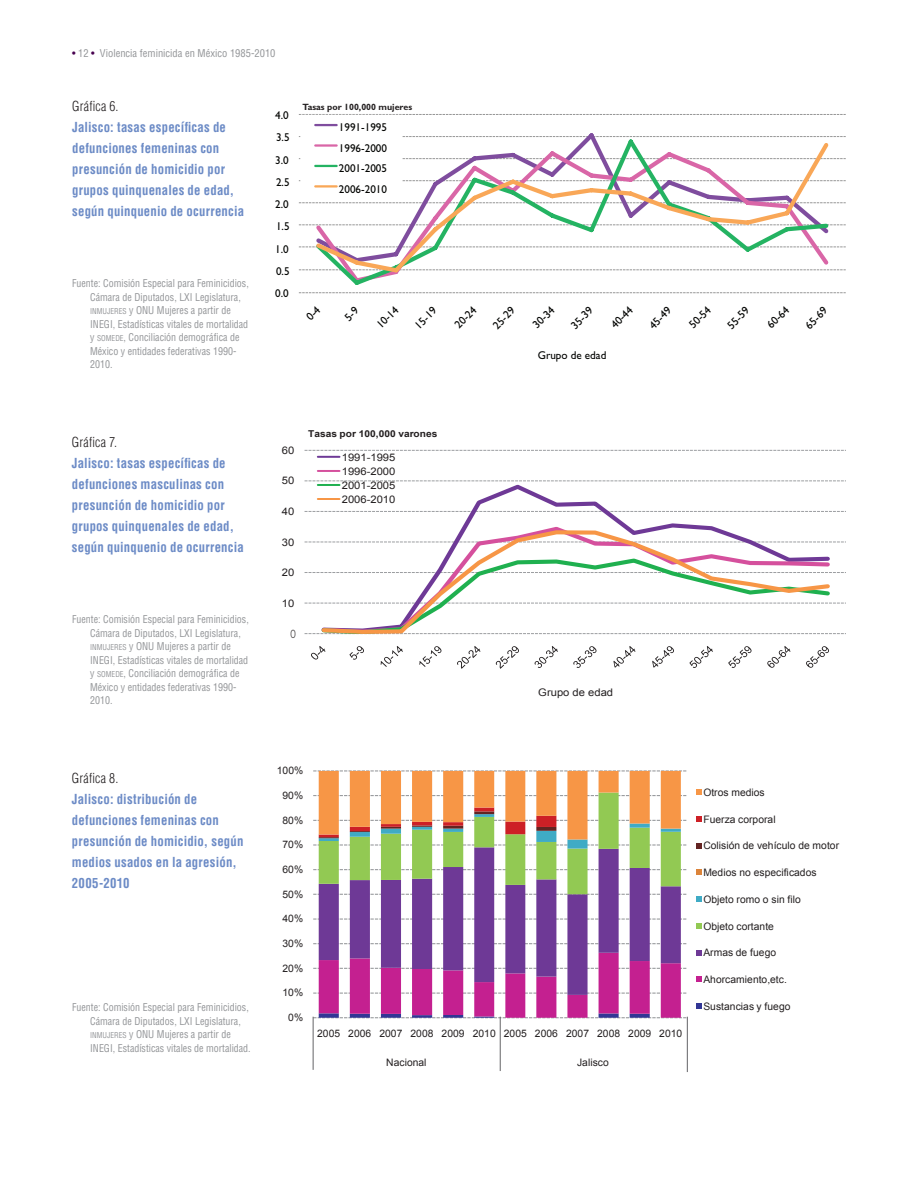
<style>
.page{position:relative;width:918px;height:1188px;background:#fff}
.page>*{position:absolute;margin:0;border:0;box-sizing:border-box;transform-origin:0 0}
.t1{font:700 condensed 13.5px/21px "Helvetica";letter-spacing:.015em;color:#6c8bc6;scale:.95 1}
.t2{font:300 condensed 13.5px "Helvetica";letter-spacing:.02em;color:#231f20}
.t3{font:300 12px "Gill Sans";color:#231f20;scale:.9 1}
.t4{font:11.4px/20.4px "Gill Sans";color:#040503;text-align:justify}
.t5{font:11.25px "Gill Sans";color:#040503}
.t6{font:condensed 10.5px/13.5px "Helvetica";color:#939598;scale:.95 1}
.t7{font:10.5px/14.1px "Arial";letter-spacing:-.005em;color:#231f20;text-align:justify;scale:1.07 1}
.t8{font:condensed 10.5px "Helvetica";color:#939598}
.t9{font:10.35px "Arial";letter-spacing:.005em;color:#231f20}
.t10{font:700 9.45px "Arial";letter-spacing:.005em;color:#231f20;scale:1.07 1}
.t11{font:700 9.15px "Gill Sans";color:#231f20}
.s1{color:#47004f}
.s2{font-size:7.8px}
</style>
<div class="page">
<svg style="left:313px;top:953px;width:373px;height:65px"></svg>
<svg style="left:319px;top:895px;width:362px;height:100px"></svg>
<svg style="left:313px;top:770px;width:373px;height:125px"></svg>
<svg style="left:696px;top:790px;width:5px;height:5px"></svg>
<svg style="left:696px;top:816px;width:5px;height:6px"></svg>
<svg style="left:696px;top:843px;width:5px;height:5px"></svg>
<svg style="left:696px;top:870px;width:5px;height:5px"></svg>
<svg style="left:696px;top:897px;width:5px;height:5px"></svg>
<svg style="left:696px;top:923px;width:5px;height:6px"></svg>
<svg style="left:696px;top:950px;width:5px;height:5px"></svg>
<svg style="left:696px;top:977px;width:5px;height:5px"></svg>
<svg style="left:696px;top:1004px;width:5px;height:5px"></svg>
<svg style="left:305px;top:542px;width:541px;height:1px"></svg>
<svg style="left:305px;top:511px;width:541px;height:1px"></svg>
<svg style="left:305px;top:480px;width:541px;height:1px"></svg>
<svg style="left:305px;top:450px;width:541px;height:1px"></svg>
<svg style="left:319px;top:484px;width:513px;height:151px"></svg>
<svg style="left:319px;top:525px;width:513px;height:3px"></svg>
<svg style="left:319px;top:528px;width:514px;height:106px"></svg>
<svg style="left:311px;top:646px;width:15px;height:14px"></svg>
<svg style="left:349px;top:646px;width:15px;height:14px"></svg>
<svg style="left:380px;top:646px;width:23px;height:21px"></svg>
<svg style="left:419px;top:646px;width:23px;height:21px"></svg>
<svg style="left:457px;top:646px;width:24px;height:23px"></svg>
<svg style="left:496px;top:646px;width:23px;height:23px"></svg>
<svg style="left:535px;top:646px;width:23px;height:22px"></svg>
<svg style="left:573px;top:646px;width:24px;height:22px"></svg>
<svg style="left:613px;top:646px;width:23px;height:22px"></svg>
<svg style="left:652px;top:646px;width:22px;height:22px"></svg>
<svg style="left:689px;top:646px;width:24px;height:22px"></svg>
<svg style="left:728px;top:646px;width:24px;height:22px"></svg>
<svg style="left:767px;top:646px;width:24px;height:22px"></svg>
<svg style="left:806px;top:646px;width:23px;height:22px"></svg>
<hr style="left:318px;top:456px;width:21px;height:2px;background:#6e3996">
<hr style="left:318px;top:470px;width:21px;height:2px;background:#d5509d">
<hr style="left:318px;top:484px;width:21px;height:2px;background:#1fb04f">
<hr style="left:318px;top:498px;width:21px;height:2px;background:#f79646">
<svg style="left:299px;top:292px;width:547px;height:1px"></svg>
<svg style="left:299px;top:269px;width:547px;height:1px"></svg>
<svg style="left:299px;top:246px;width:547px;height:1px"></svg>
<svg style="left:299px;top:224px;width:547px;height:1px"></svg>
<svg style="left:299px;top:202px;width:547px;height:1px"></svg>
<svg style="left:299px;top:180px;width:547px;height:1px"></svg>
<svg style="left:299px;top:158px;width:547px;height:1px"></svg>
<svg style="left:299px;top:136px;width:547px;height:1px"></svg>
<svg style="left:299px;top:114px;width:547px;height:1px"></svg>
<svg style="left:312px;top:136px;width:519px;height:149px"></svg>
<svg style="left:313px;top:139px;width:519px;height:137px"></svg>
<hr style="left:315px;top:124px;width:22px;height:2px;background:#7f4d9e">
<hr style="left:315px;top:144px;width:22px;height:3px;background:#d966a7">
<hr style="left:315px;top:165px;width:22px;height:2px;background:#24b362">
<hr style="left:315px;top:185px;width:22px;height:3px;background:#f9a757">
<hr style="left:500px;top:1017px;width:1px;height:54px;background:#636366">
<hr style="left:687px;top:1017px;width:1px;height:55px;background:#636366">
<hr style="left:313px;top:1017px;width:1px;height:53px;background:#636366">
<p class="t8" style="left:72px;top:46px;width:205px"><span class="s1">•</span> 12 <span class="s1">•</span> Violencia feminicida en México 1985-2010</p>
<p class="t2" style="left:72px;top:98px;width:48px">Gráfica 6.</p>
<p class="t1" style="left:72px;top:116px;width:183px">Jalisco: tasas específicas de defunciones femeninas con presunción de homicidio por grupos quinquenales de edad, según quinquenio de ocurrencia</p>
<p class="t6" style="left:90px;top:276px;width:169px;text-indent:-18px">Fuente: Comisión Especial para Feminicidios, Cámara de Diputados, LXI Legislatura, <span class="s2">INMUJERES</span> y ONU Mujeres a partir de INEGI, Estadísticas vitales de mortalidad y <span class="s2">SOMEDE</span>, Conciliación demográfica de México y entidades federativas 1990- 2010.</p>
<p class="t4" style="left:275px;top:105px;width:15px">4.0</p>
<p class="t4" style="left:276px;top:127px;width:15px">3.5</p>
<p class="t4" style="left:275px;top:150px;width:15px">3.0</p>
<p class="t4" style="left:276px;top:172px;width:15px">2.5</p>
<p class="t4" style="left:275px;top:194px;width:15px">2.0</p>
<p class="t4" style="left:276px;top:216px;width:15px">1.5</p>
<p class="t4" style="left:275px;top:239px;width:15px">1.0</p>
<p class="t4" style="left:276px;top:261px;width:15px">0.5</p>
<p class="t4" style="left:275px;top:283px;width:15px">0.0</p>
<p class="t11" style="left:303px;top:102px;width:111px">Tasas por 100,000 mujeres</p>
<p class="t4" style="left:339px;top:117px;width:50px">1991-1995<br>1996-2000<br>2001-2005<br>2006-2010</p>
<p class="t5" style="left:374px;top:322px;width:28px;rotate:-46deg">10-14</p>
<p class="t5" style="left:412px;top:323px;width:28px;rotate:-46deg">15-19</p>
<p class="t5" style="left:452px;top:322px;width:28px;rotate:-46deg">20-24</p>
<p class="t5" style="left:490px;top:323px;width:28px;rotate:-46deg">25-29</p>
<p class="t5" style="left:530px;top:322px;width:28px;rotate:-46deg">30-34</p>
<p class="t5" style="left:568px;top:323px;width:28px;rotate:-46deg">35-39</p>
<p class="t5" style="left:608px;top:322px;width:28px;rotate:-46deg">40-44</p>
<p class="t5" style="left:646px;top:323px;width:28px;rotate:-46deg">45-49</p>
<p class="t5" style="left:686px;top:322px;width:28px;rotate:-46deg">50-54</p>
<p class="t5" style="left:725px;top:323px;width:28px;rotate:-46deg">55-59</p>
<p class="t5" style="left:764px;top:322px;width:28px;rotate:-46deg">60-64</p>
<p class="t5" style="left:803px;top:323px;width:28px;rotate:-46deg">65-69</p>
<p class="t4" style="left:538px;top:345px;width:70px">Grupo de edad</p>
<p class="t2" style="left:72px;top:434px;width:47px">Gráfica 7.</p>
<p class="t1" style="left:72px;top:452px;width:183px">Jalisco: tasas específicas de defunciones masculinas con presunción de homicidio por grupos quinquenales de edad, según quinquenio de ocurrencia</p>
<p class="t7" style="left:282px;top:443px;width:13px">60</p>
<p class="t7" style="left:282px;top:474px;width:13px">50</p>
<p class="t7" style="left:282px;top:504px;width:13px">40</p>
<p class="t7" style="left:282px;top:535px;width:13px">30</p>
<p class="t7" style="left:282px;top:565px;width:13px">20</p>
<p class="t7" style="left:282px;top:596px;width:13px">10</p>
<p class="t10" style="left:308px;top:427px;width:122px">Tasas por 100,000 varones</p>
<p class="t7" style="left:342px;top:450px;width:52px">1991-1995<br>1996-2000<br>2001-2005<br>2006-2010</p>
<p class="t6" style="left:90px;top:612px;width:169px;text-indent:-18px">Fuente: Comisión Especial para Feminicidios, Cámara de Diputados, LXI Legislatura, <span class="s2">INMUJERES</span> y ONU Mujeres a partir de INEGI, Estadísticas vitales de mortalidad y <span class="s2">SOMEDE</span>, Conciliación demográfica de México y entidades federativas 1990- 2010.</p>
<p class="t2" style="left:72px;top:770px;width:48px">Gráfica 8.</p>
<p class="t1" style="left:72px;top:788px;width:182px">Jalisco: distribución de defunciones femeninas con presunción de homicidio, según medios usados en la agresión,<br>2005-2010</p>
<p class="t6" style="left:90px;top:1000px;width:171px;text-indent:-18px">Fuente: Comisión Especial para Feminicidios, Cámara de Diputados, LXI Legislatura, <span class="s2">INMUJERES</span> y ONU Mujeres a partir de INEGI, Estadísticas vitales de mortalidad.</p>
<p class="t3" style="left:291px;top:627px;width:7px">0</p>
<p class="t7" style="left:538px;top:686px;width:71px">Grupo de edad</p>
<p class="t9" style="left:277px;top:764px;width:28px">100%</p>
<p class="t9" style="left:283px;top:789px;width:22px">90%</p>
<p class="t9" style="left:283px;top:813px;width:22px">80%</p>
<p class="t9" style="left:283px;top:838px;width:22px">70%</p>
<p class="t9" style="left:283px;top:863px;width:22px">60%</p>
<p class="t9" style="left:283px;top:887px;width:22px">50%</p>
<p class="t9" style="left:283px;top:912px;width:22px">40%</p>
<p class="t9" style="left:283px;top:937px;width:22px">30%</p>
<p class="t9" style="left:283px;top:961px;width:22px">20%</p>
<p class="t9" style="left:283px;top:986px;width:22px">10%</p>
<p class="t9" style="left:288px;top:1011px;width:16px">0%</p>
<p class="t9" style="left:317px;top:1027px;width:367px">2005 2006 2007 2008 2009 2010 2005 2006 2007 2008 2009 2010</p>
<p class="t9" style="left:386px;top:1056px;width:42px">Nacional</p>
<p class="t9" style="left:577px;top:1056px;width:33px">Jalisco</p>
<p class="t9" style="left:703px;top:785px;width:63px">Otros medios</p>
<p class="t9" style="left:703px;top:812px;width:74px">Fuerza corporal</p>
<p class="t9" style="left:703px;top:839px;width:137px">Colisión de vehículo de motor</p>
<p class="t9" style="left:703px;top:866px;width:115px">Medios no especificados</p>
<p class="t9" style="left:703px;top:892px;width:99px">Objeto romo o sin filo</p>
<p class="t9" style="left:703px;top:919px;width:72px">Objeto cortante</p>
<p class="t9" style="left:703px;top:946px;width:74px">Armas de fuego</p>
<p class="t9" style="left:703px;top:973px;width:85px">Ahorcamiento,etc.</p>
<p class="t9" style="left:703px;top:999px;width:89px">Sustancias y fuego</p>
</div>
